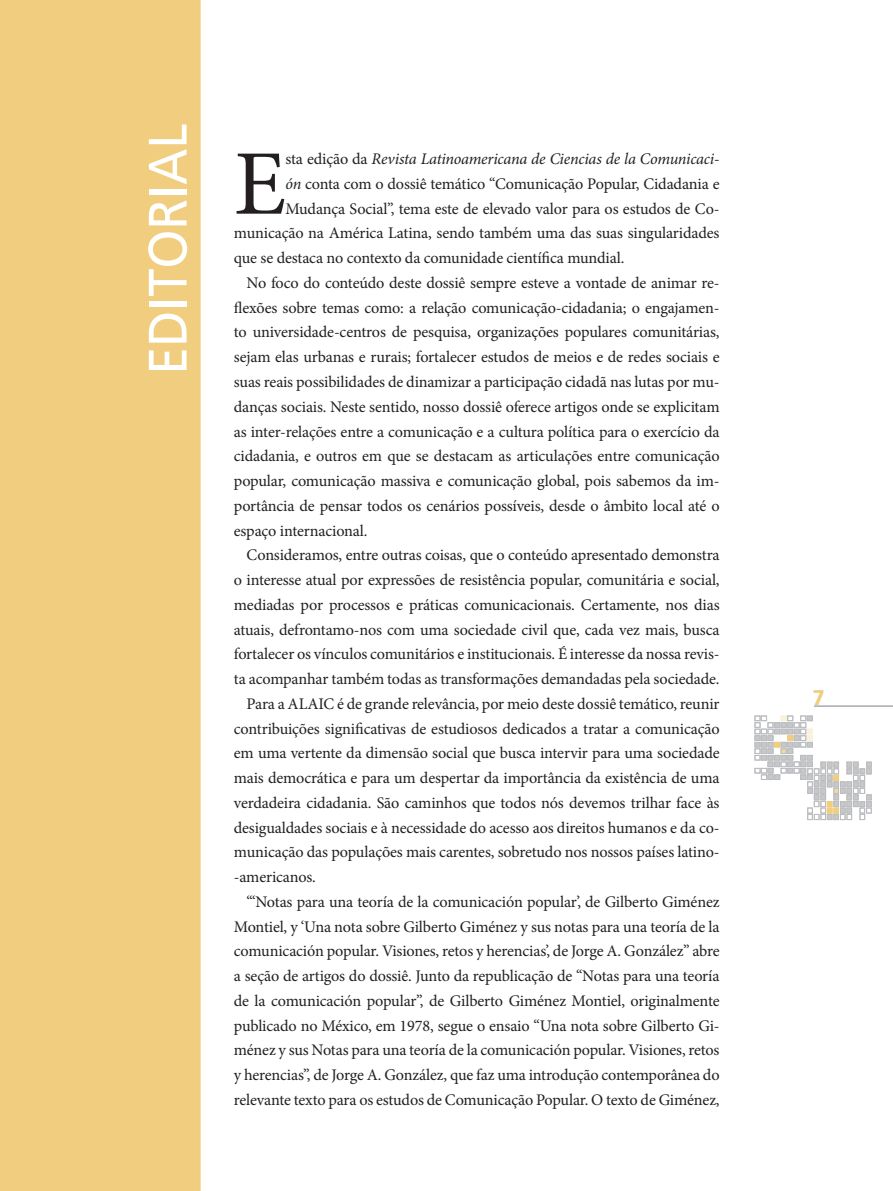
<style>
.page{position:relative;width:893px;height:1191px;background:#fff}
.page>*{position:absolute;margin:0;border:0;box-sizing:border-box;transform-origin:0 0}
.No_Spacing{font:92.4px "Minion Pro";color:#231f20}
.t1{font:54px "Frutiger";color:#fff;scale:.93 1}
.t2{font:700 21px "Frutiger";color:#f1ce7f}
.Normal__Web{font:16.2px/24.8px "Minion Pro";letter-spacing:-.01em;color:#231f20;text-align:justify}
.No_Spacing-2{font:16.2px/24.8px "Minion Pro";letter-spacing:-.01em;color:#231f20;text-align:justify}
.Normal1{font:16.2px/24.8px "Minion Pro";letter-spacing:-.01em;color:#231f20;text-align:justify}
.No_Spacing-3{font:italic 16.2px "Minion Pro";letter-spacing:-.015em;color:#231f20}
.s1{font-style:normal}
.s2{font-style:italic}
</style>
<div class="page">
<div style="left:0;top:0;width:201px;height:1191px;background:#f1ce7f"></div>
<svg style="left:755px;top:716px;width:116px;height:103px"></svg>
<hr style="left:814px;top:706px;width:79px;height:1px;background:#b2b3b7">
<p class="t1" style="left:136px;top:375px;width:272px;rotate:-90deg">EDITORIAL</p>
<p class="No_Spacing" style="left:234px;top:122px;width:54px">E</p>
<p class="No_Spacing-3" style="left:285px;top:148px;width:436px"><span class="s1">sta edição da</span> Revista Latinoamericana de Ciencias de la Comunicaci-</p>
<p class="No_Spacing-2" style="left:285px;top:171px;width:436px"><span class="s2">ón</span> conta com o dossiê temático “Comunicação Popular, Cidadania e</p>
<p class="No_Spacing-2" style="left:285px;top:196px;width:436px">Mudança Social”, tema este de elevado valor para os estudos de Co-</p>
<p class="No_Spacing-2" style="left:234px;top:221px;width:487px">municação na América Latina, sendo também uma das suas singularidades</p>
<p class="No_Spacing-2" style="left:234px;top:246px;width:392px">que se destaca no contexto da comunidade científica mundial.</p>
<p class="Normal__Web" style="left:234px;top:270px;width:487px;text-indent:13px">No foco do conteúdo deste dossiê sempre esteve a vontade de animar re&shy;flexões sobre temas como: a relação comunicação-cidadania; o engajamen&shy;to universidade-centros de pesquisa, organizações populares comunitárias, sejam elas urbanas e rurais; fortalecer estudos de meios e de redes sociais e suas reais possibilidades de dinamizar a participação cidadã nas lutas por mu&shy;danças sociais. Neste sentido, nosso dossiê oferece artigos onde se explicitam as inter-relações entre a comunicação e a cultura política para o exercício da cidadania, e outros em que se destacam as articulações entre comunicação popular, comunicação massiva e comunicação global, pois sabemos da im&shy;portância de pensar todos os cenários possíveis, desde o âmbito local até o espaço internacional.</p>
<p class="Normal1" style="left:234px;top:543px;width:487px;text-indent:13px">Consideramos, entre outras coisas, que o conteúdo apresentado demonstra o interesse atual por expressões de resistência popular, comunitária e social, mediadas por processos e práticas comunicacionais. Certamente, nos dias atuais, defrontamo-nos com uma sociedade civil que, cada vez mais, busca fortalecer os vínculos comunitários e institucionais. É interesse da nossa revis&shy;ta acompanhar também todas as transformações demandadas pela sociedade.</p>
<p class="No_Spacing-2" style="left:234px;top:691px;width:487px;text-indent:13px">Para a ALAIC é de grande relevância, por meio deste dossiê temático, reunir contribuições significativas de estudiosos dedicados a tratar a comunicação em uma vertente da dimensão social que busca intervir para uma sociedade mais democrática e para um despertar da importância da existência de uma verdadeira cidadania. São caminhos que todos nós devemos trilhar face às desigualdades sociais e à necessidade do acesso aos direitos humanos e da co&shy;municação das populações mais carentes, sobretudo nos nossos países latino--americanos.</p>
<p class="Normal__Web" style="left:234px;top:889px;width:487px;text-indent:13px">“‘Notas para una teoría de la comunicación popular’, de Gilberto Giménez Montiel, y ‘Una nota sobre Gilberto Giménez y sus notas para una teoría de la comunicación popular. Visiones, retos y herencias’, de Jorge A. González” abre a seção de artigos do dossiê. Junto da republicação de “Notas para una teoría de la comunicación popular”, de Gilberto Giménez Montiel, originalmente publicado no México, em 1978, segue o ensaio “Una nota sobre Gilberto Gi&shy;ménez y sus Notas para una teoría de la comunicación popular. Visiones, retos y herencias”, de Jorge A. González, que faz uma introdução contemporânea do relevante texto para os estudos de Comunicação Popular. O texto de Giménez,</p>
<p class="t2" style="left:813px;top:685px;width:13px">7</p>
</div>
